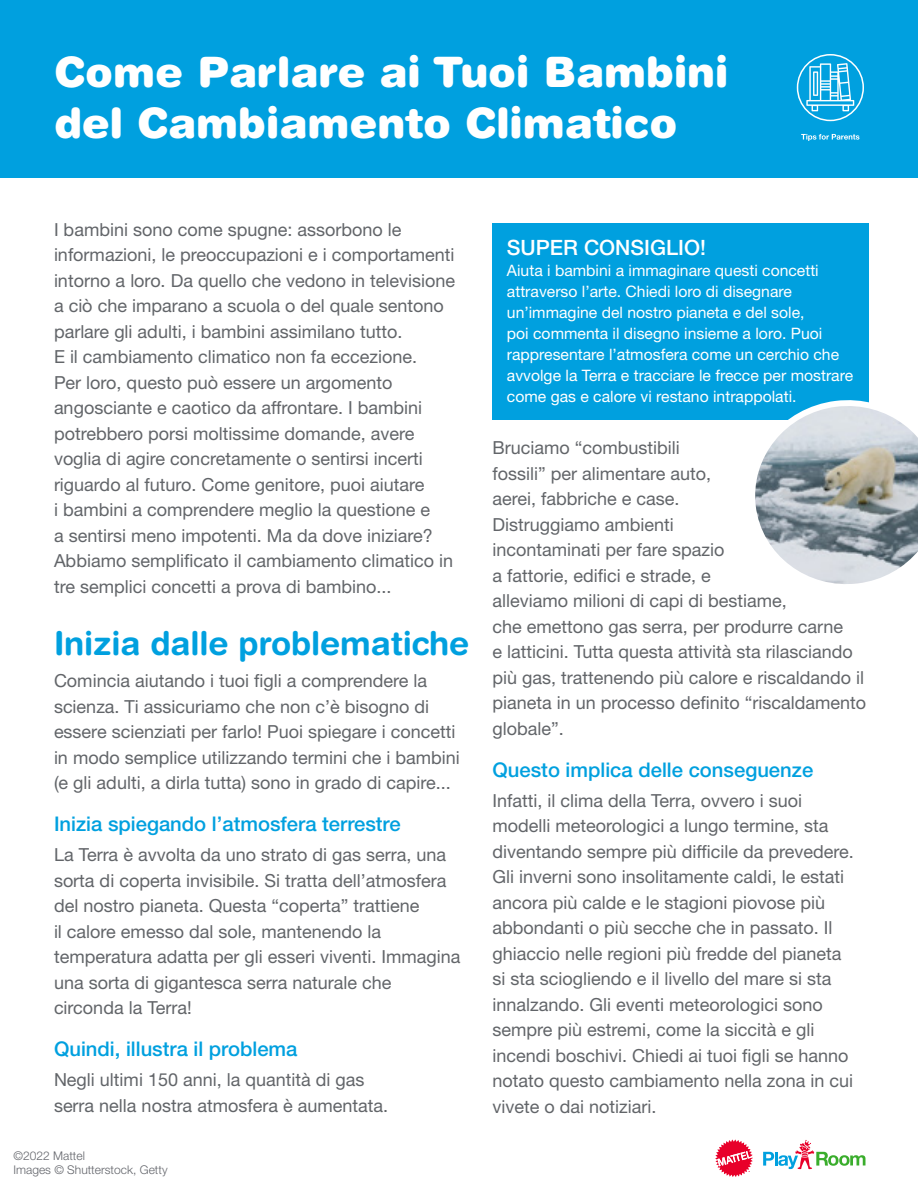
<style>
.page{position:relative;width:918px;height:1188px;background:#fff}
.page>*{position:absolute;margin:0;border:0;box-sizing:border-box;transform-origin:0 0}
.t1{font:900 42px/51px "Helvetica Rounded LT Std";color:#fff}
.t2{font:700 33px "Helvetica Rounded LT Std";letter-spacing:-.005em;color:#00a0df}
.t3{font:500 21.15px "Helvetica Neue LT Std";color:#fff}
.t4{font:500 20.25px "Helvetica Neue LT Std";color:#00a0df}
.t5{font:18px/25.5px "Helvetica Neue LT Std";color:#626569}
.t6{font:15.75px/21px "Helvetica Neue LT Std";color:#fff}
.t7{font:300 12px/14.4px "Helvetica Neue LT Std";color:#63656b}
</style>
<div class="page">
<div style="left:0;top:0;width:918px;height:177px;background:#00a0df"></div>
<svg style="left:763px;top:1140px;width:102px;height:29px"></svg>
<svg style="left:715px;top:1139px;width:38px;height:38px"></svg>
<div style="left:797px;top:54px;width:67px;height:67px;border:2px solid #fff;border-radius:50%"></div>
<svg style="left:806px;top:63px;width:48px;height:48px"></svg>
<svg style="left:801px;top:134px;width:58px;height:7px"></svg>
<div style="left:492px;top:223px;width:377px;height:196px;background:#00a0df"></div>
<svg style="left:747px;top:400px;width:171px;height:184px"></svg>
<h1 class="t1" style="left:54px;top:45px;width:676px">Come Parlare ai Tuoi Bambini del Cambiamento Climatico</h1>
<p class="t5" style="left:54px;top:216px;width:403px">I bambini sono come spugne: assorbono le informazioni, le preoccupazioni e i comportamenti intorno a loro. Da quello che vedono in televisione a ciò che imparano a scuola o del quale sentono parlare gli adulti, i bambini assimilano tutto.<br>E il cambiamento climatico non fa eccezione.<br>Per loro, questo può essere un argomento angosciante e caotico da affrontare. I bambini potrebbero porsi moltissime domande, avere voglia di agire concretamente o sentirsi incerti riguardo al futuro. Come genitore, puoi aiutare<br>i bambini a comprendere meglio la questione e<br>a sentirsi meno impotenti. Ma da dove iniziare?<br>Abbiamo semplificato il cambiamento climatico in tre semplici concetti a prova di bambino...</p>
<h2 class="t2" style="left:54px;top:623px;width:417px">Inizia dalle problematiche</h2>
<p class="t5" style="left:54px;top:668px;width:407px">Comincia aiutando i tuoi figli a comprendere la scienza. Ti assicuriamo che non c’è bisogno di essere scienziati per farlo! Puoi spiegare i concetti in modo semplice utilizzando termini che i bambini (e gli adulti, a dirla tutta) sono in grado di capire...</p>
<p class="t4" style="left:54px;top:812px;width:348px">Inizia spiegando l’atmosfera terrestre</p>
<p class="t5" style="left:54px;top:842px;width:408px">La Terra è avvolta da uno strato di gas serra, una sorta di coperta invisibile. Si tratta dell’atmosfera del nostro pianeta. Questa “coperta” trattiene<br>il calore emesso dal sole, mantenendo la temperatura adatta per gli esseri viventi. Immagina una sorta di gigantesca serra naturale che circonda la Terra!</p>
<p class="t4" style="left:54px;top:1037px;width:245px">Quindi, illustra il problema</p>
<p class="t5" style="left:54px;top:1067px;width:336px">Negli ultimi 150 anni, la quantità di gas serra nella nostra atmosfera è aumentata.</p>
<p class="t7" style="left:14px;top:1148px;width:156px">©2022 Mattel<br>Images © Shutterstock, Getty</p>
<p class="t3" style="left:507px;top:235px;width:201px">SUPER CONSIGLIO!</p>
<p class="t6" style="left:507px;top:260px;width:348px">Aiuta i bambini a immaginare questi concetti attraverso l’arte. Chiedi loro di disegnare un’immagine del nostro pianeta e del sole,<br>poi commenta il disegno insieme a loro. Puoi rappresentare l’atmosfera come un cerchio che avvolge la Terra e tracciare le frecce per mostrare come gas e calore vi restano intrappolati.</p>
<p class="t5" style="left:492px;top:435px;width:375px">Bruciamo “combustibili<br>fossili” per alimentare auto,<br>aerei, fabbriche e case.<br>Distruggiamo ambienti<br>incontaminati per fare spazio<br>a fattorie, edifici e strade, e<br>alleviamo milioni di capi di bestiame,<br>che emettono gas serra, per produrre carne<br>e latticini. Tutta questa attività sta rilasciando più gas, trattenendo più calore e riscaldando il pianeta in un processo definito “riscaldamento globale”.</p>
<p class="t4" style="left:492px;top:757px;width:322px">Questo implica delle conseguenze</p>
<p class="t5" style="left:492px;top:787px;width:363px">Infatti, il clima della Terra, ovvero i suoi modelli meteorologici a lungo termine, sta diventando sempre più difficile da prevedere.<br>Gli inverni sono insolitamente caldi, le estati ancora più calde e le stagioni piovose più abbondanti o più secche che in passato. Il ghiaccio nelle regioni più fredde del pianeta si sta sciogliendo e il livello del mare si sta innalzando. Gli eventi meteorologici sono sempre più estremi, come la siccità e gli incendi boschivi. Chiedi ai tuoi figli se hanno notato questo cambiamento nella zona in cui vivete o dai notiziari.</p>
</div>
